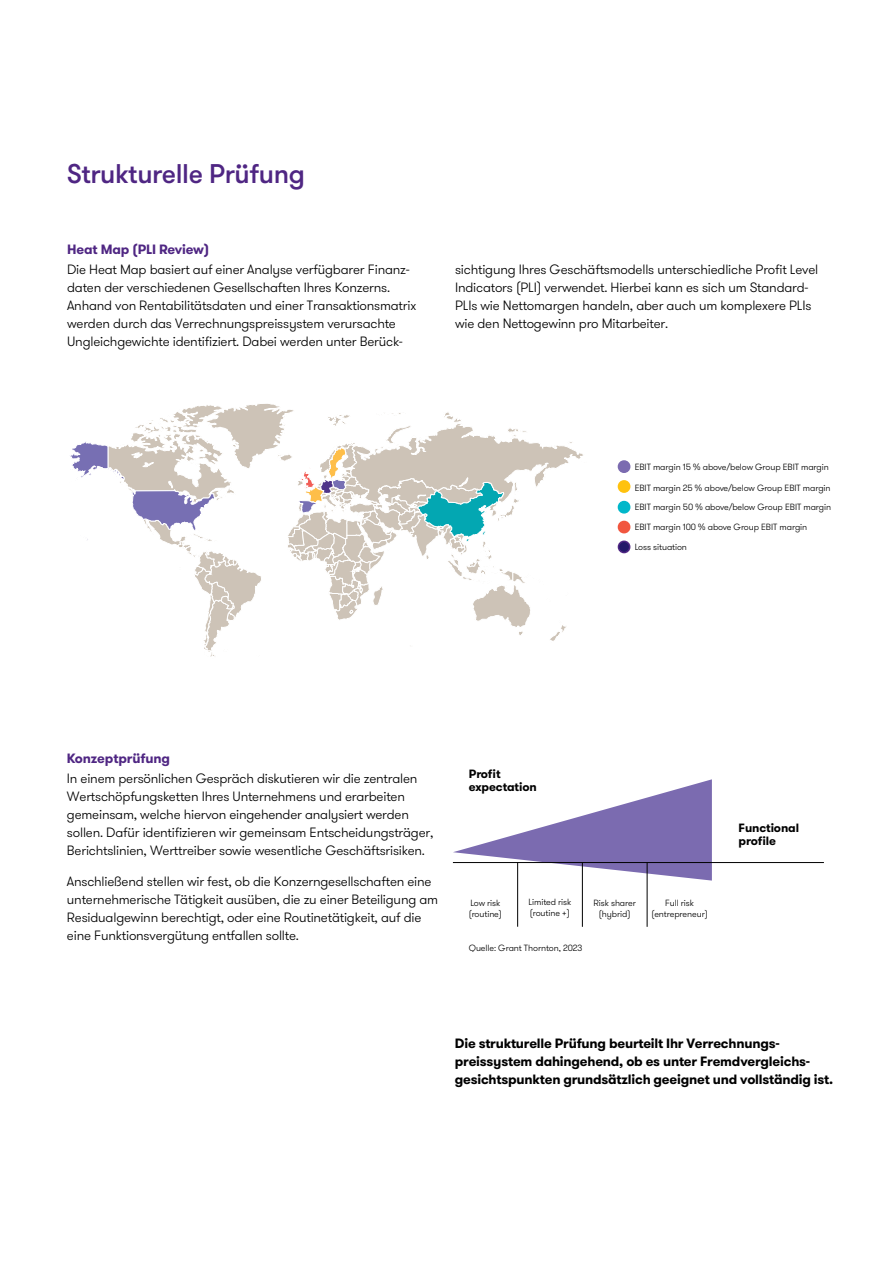
<style>
.page{position:relative;width:893px;height:1263px;background:#fff}
.page>*{position:absolute;margin:0;border:0;box-sizing:border-box;transform-origin:0 0}
.t1{font:500 27px "GT Walsheim Pro";letter-spacing:-.015em;color:#4f2683}
.t2{font:300 13.5px/18px "GT Walsheim Pro";letter-spacing:-.015em;color:#000}
.t3{font:700 13.5px/18px "GT Walsheim Pro";letter-spacing:-.015em;color:#000}
.t4{font:700 13.5px "GT Walsheim Pro";letter-spacing:-.01em;color:#4f2683}
.t5{font:700 12px/13.5px "GT Walsheim Pro";letter-spacing:-.01em;color:#000}
.t6{font:300 9px/10.8px "GT Walsheim Pro";letter-spacing:-.01em;color:#000}
</style>
<div class="page">
<svg style="left:70px;top:404px;width:513px;height:253px"></svg>
<div style="left:618px;top:461px;width:12px;height:11px;background:#7b6bb0;border-radius:50%"></div>
<div style="left:618px;top:460px;width:12px;height:13px;border:2px solid #7b6bb0;border-radius:50%"></div>
<div style="left:618px;top:481px;width:12px;height:11px;background:#ffc20e;border-radius:50%"></div>
<div style="left:618px;top:480px;width:12px;height:13px;border:2px solid #ffc20e;border-radius:50%"></div>
<div style="left:618px;top:502px;width:12px;height:11px;background:#00b7ca;border-radius:50%"></div>
<div style="left:618px;top:501px;width:12px;height:13px;border:2px solid #00b7ca;border-radius:50%"></div>
<div style="left:618px;top:521px;width:12px;height:12px;background:#f1563f;border-radius:50%"></div>
<div style="left:618px;top:521px;width:12px;height:12px;border:2px solid #f1563f;border-radius:50%"></div>
<div style="left:618px;top:541px;width:12px;height:12px;background:#231869;border-radius:50%"></div>
<div style="left:618px;top:540px;width:12px;height:13px;border:2px solid #4f2683;border-radius:50%"></div>
<svg style="left:453px;top:779px;width:259px;height:101px"></svg>
<hr style="left:453px;top:862px;width:371px;height:1px;background:#000">
<hr style="left:582px;top:862px;width:1px;height:65px;background:#000">
<hr style="left:517px;top:862px;width:1px;height:65px;background:#000">
<hr style="left:647px;top:862px;width:1px;height:65px;background:#000">
<h1 class="t1" style="left:67px;top:156px;width:239px">Strukturelle Prüfung</h1>
<p class="t4" style="left:67px;top:240px;width:144px">Heat Map (PLI Review)</p>
<p class="t2" style="left:67px;top:261px;width:351px">Die Heat Map basiert auf einer Analyse verfügbarer Finanz&shy;daten der verschiedenen Gesellschaften Ihres Konzerns.<br>Anhand von Rentabilitätsdaten und einer Transaktionsmatrix werden durch das Verrechnungspreissystem verursachte Ungleichgewichte identifiziert. Dabei werden unter Berück-</p>
<p class="t2" style="left:455px;top:261px;width:365px">sichtigung Ihres Geschäftsmodells unterschiedliche Profit Level Indicators (PLI) verwendet. Hierbei kann es sich um Standard-PLIs wie Nettomargen handeln, aber auch um komplexere PLIs wie den Nettogewinn pro Mitarbeiter.</p>
<p class="t6" style="left:635px;top:461px;width:196px">EBIT margin 15 % above/below Group EBIT margin</p>
<p class="t6" style="left:635px;top:482px;width:197px">EBIT margin 25 % above/below Group EBIT margin</p>
<p class="t6" style="left:635px;top:502px;width:198px">EBIT margin 50 % above/below Group EBIT margin</p>
<p class="t6" style="left:635px;top:522px;width:174px">EBIT margin 100 % above Group EBIT margin</p>
<p class="t6" style="left:635px;top:542px;width:54px">Loss situation</p>
<p class="t4" style="left:67px;top:750px;width:105px">Konzeptprüfung</p>
<p class="t2" style="left:67px;top:770px;width:368px">In einem persönlichen Gespräch diskutieren wir die zentralen Wertschöpfungsketten Ihres Unternehmens und erarbeiten gemeinsam, welche hiervon eingehender analysiert werden sollen. Dafür identifizieren wir gemeinsam Entscheidungsträger, Berichtslinien, Werttreiber sowie wesentliche Geschäftsrisiken.</p>
<p class="t2" style="left:67px;top:873px;width:373px">Anschließend stellen wir fest, ob die Konzerngesellschaften eine unternehmerische Tätigkeit ausüben, die zu einer Beteiligung am Residualgewinn berechtigt, oder eine Routinetätigkeit, auf die eine Funktionsvergütung entfallen sollte.</p>
<p class="t5" style="left:469px;top:767px;width:69px">Profit expectation</p>
<p class="t6" style="left:469px;top:897px;width:35px">Low risk (routine)</p>
<p class="t6" style="left:528px;top:897px;width:44px">Limited risk (routine +)</p>
<p class="t6" style="left:594px;top:897px;width:44px;text-align:center">Risk sharer (hybrid)</p>
<p class="t6" style="left:651px;top:897px;width:58px;text-align:center">Full risk (entrepreneur)</p>
<p class="t6" style="left:469px;top:942px;width:115px">Quelle: Grant Thornton, 2023</p>
<p class="t5" style="left:739px;top:821px;width:62px">Functional profile</p>
<p class="t3" style="left:455px;top:1034px;width:380px">Die strukturelle Prüfung beurteilt Ihr Verrechnungs&shy;preissystem dahingehend, ob es unter Fremdvergleichs&shy;gesichtspunkten grundsätzlich geeignet und vollständig ist.</p>
</div>
